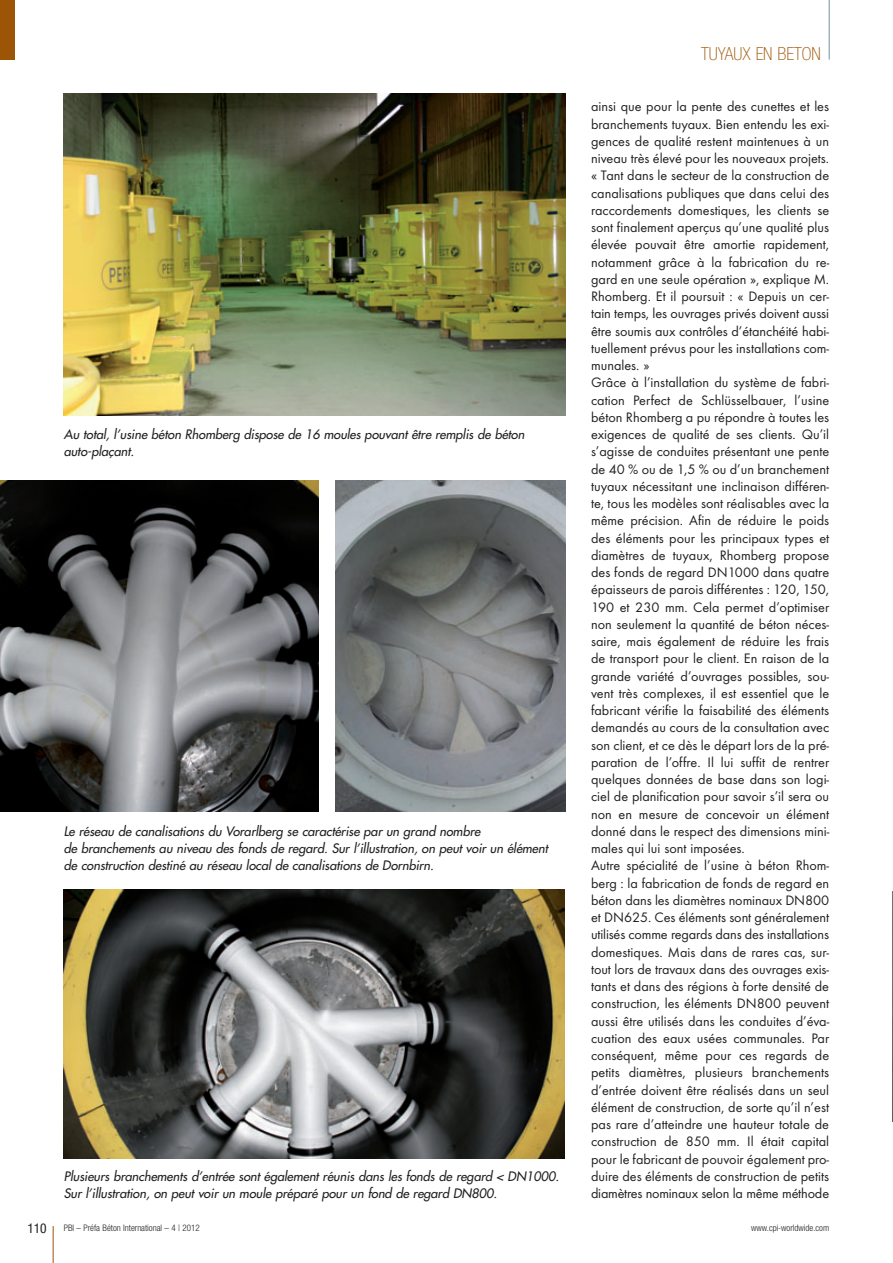
<style>
.page{position:relative;width:893px;height:1263px;background:#fff}
.page>*{position:absolute;margin:0;border:0;box-sizing:border-box;transform-origin:0 0}
.t1{font:100 condensed 18px "Helvetica Neue";color:#9c5506}
.t2{font:14.25px/17.2px "Futura T";color:#231f20}
.t3{font:condensed 13.5px "Helvetica Neue";color:#231f20}
.t4{font:italic 12.75px/17.2px "Futura";letter-spacing:-.005em;color:#231f20}
.t5{font:300 condensed 9px "Helvetica Neue";color:#231f20}
</style>
<div class="page">
<hr style="left:53px;top:1226px;width:1px;height:37px;background:#9c5506">
<hr style="left:829px;top:0;width:1px;height:60px;background:#73909f">
<div style="left:0;top:0;width:15px;height:60px;background:#9c5506"></div>
<img style="left:64px;top:94px;width:502px;height:321px">
<img style="left:0;top:481px;width:319px;height:330px">
<img style="left:336px;top:481px;width:230px;height:330px">
<img style="left:64px;top:890px;width:501px;height:268px">
<img style="left:892px;top:891px;width:1px;height:230px">
<p class="t4" style="left:64px;top:427px;width:464px">Au total, l’usine béton Rhomberg dispose de 16 moules pouvant être remplis de béton auto-plaçant.</p>
<p class="t4" style="left:64px;top:823px;width:488px">Le réseau de canalisations du Vorarlberg se caractérise par un grand nombre<br>de branchements au niveau des fonds de regard. Sur l’illustration, on peut voir un élément de construction destiné au réseau local de canalisations de Dornbirn.</p>
<p class="t4" style="left:64px;top:1168px;width:499px">Plusieurs branchements d’entrée sont également réunis dans les fonds de regard &lt; DN1000.<br>Sur l’illustration, on peut voir un moule préparé pour un fond de regard DN800.</p>
<p class="t1" style="left:701px;top:47px;width:121px">TUYAUX EN BETON</p>
<p class="t2" style="left:591px;top:99px;width:240px">ainsi que pour la pente des cunettes et les branchements tuyaux. Bien entendu les exi&shy;gences de qualité restent maintenues à un niveau très élevé pour les nouveaux projets. « Tant dans le secteur de la construction de canalisations publiques que dans celui des raccordements domestiques, les clients se sont finalement aperçus qu’une qualité plus élevée pouvait être amortie rapidement, notamment grâce à la fabrication du re - gard en une seule opération », explique M.<br>Rhomberg. Et il poursuit : « Depuis un cer&shy;tain temps, les ouvrages privés doivent aussi être soumis aux contrôles d’étanchéité habi&shy;tuellement prévus pour les installations com&shy;munales. »<br>Grâce à l’installation du système de fabri&shy;cation Perfect de Schlüsselbauer, l’usine béton Rhomberg a pu répondre à toutes les exigences de qualité de ses clients. Qu’il s’agisse de conduites présentant une pente de 40 % ou de 1,5 % ou d’un branchement tuyaux nécessitant une inclinaison différen&shy;te, tous les modèles sont réalisables avec la même précision. Afin de réduire le poids des éléments pour les principaux types et diamètres de tuyaux, Rhomberg propose des fonds de regard DN1000 dans quatre épaisseurs de parois différentes : 120, 150, 190 et 230 mm. Cela permet d’optimiser non seulement la quantité de béton néces&shy;saire, mais également de réduire les frais de transport pour le client. En raison de la grande variété d’ouvrages possibles, sou&shy;vent très complexes, il est essentiel que le fabricant vérifie la faisabilité des éléments demandés au cours de la consultation avec son client, et ce dès le départ lors de la pré&shy;paration de l’offre. Il lui suffit de rentrer quelques données de base dans son logi&shy;ciel de planification pour savoir s’il sera ou non en mesure de concevoir un élément donné dans le respect des dimensions mini&shy;males qui lui sont imposées.<br>Autre spécialité de l’usine à béton Rhom - berg : la fabrication de fonds de regard en béton dans les diamètres nominaux DN800 et DN625. Ces éléments sont généralement utilisés comme regards dans des installations domestiques. Mais dans de rares cas, sur&shy;tout lors de travaux dans des ouvrages exis - tants et dans des régions à forte densité de construction, les éléments DN800 peuvent aussi être utilisés dans les conduites d’éva&shy;cuation des eaux usées communales. Par conséquent, même pour ces regards de petits diamètres, plusieurs branchements d’entrée doivent être réalisés dans un seul élément de construction, de sorte qu’il n’est pas rare d’atteindre une hauteur totale de construction de 850 mm. Il était capital pour le fabricant de pouvoir également pro&shy;duire des éléments de construction de petits diamètres nominaux selon la même méthode</p>
<p class="t3" style="left:28px;top:1223px;width:21px">110</p>
<p class="t5" style="left:64px;top:1225px;width:138px">PBI – Préfa Béton International – 4 | 2012</p>
<p class="t5" style="left:751px;top:1225px;width:79px">www.cpi-worldwide.com</p>
</div>
